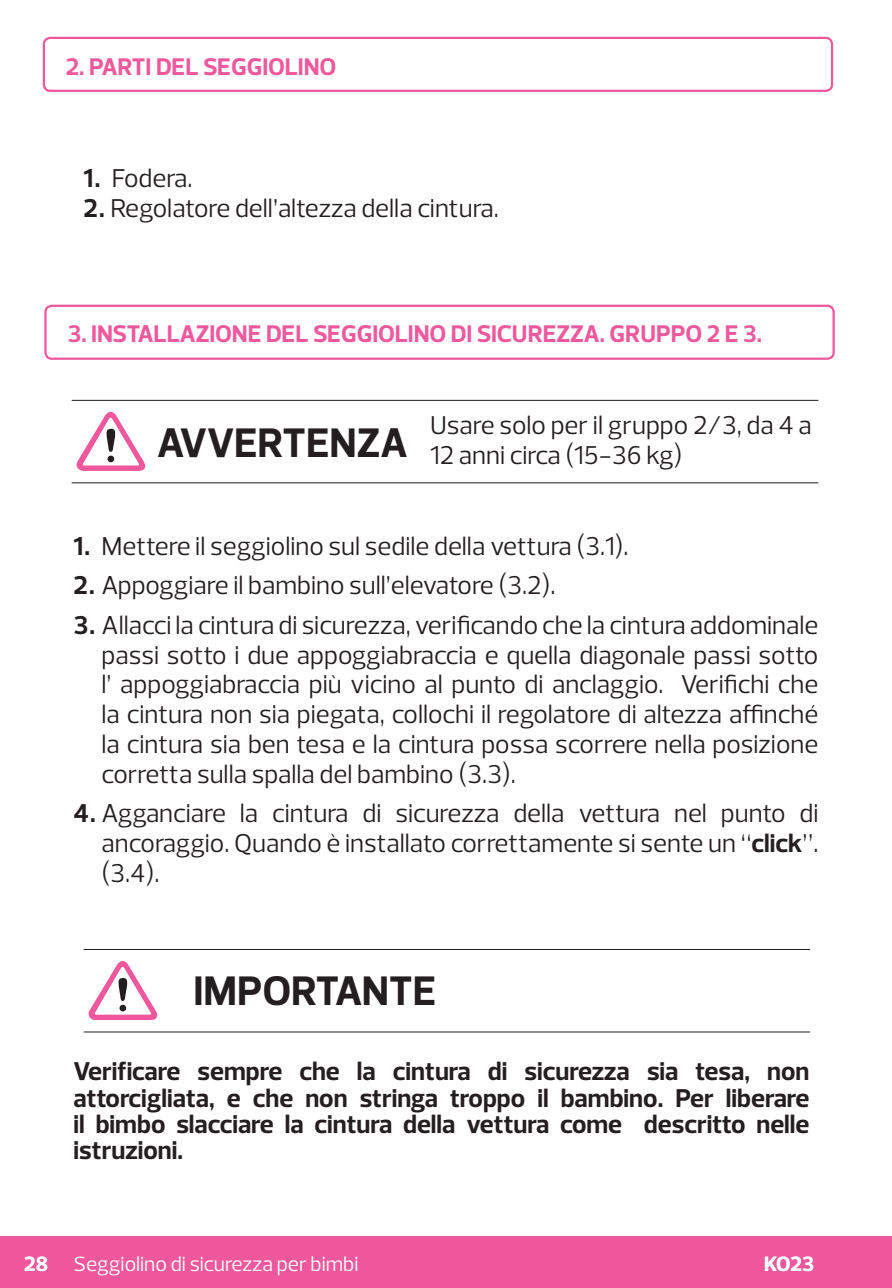
<style>
.page{position:relative;width:892px;height:1288px;background:#fff}
.page>*{position:absolute;margin:0;border:0;box-sizing:border-box;transform-origin:0 0}
.t1{font:700 42px "Prelo";color:#231f20}
.t2{font:26.25px/29.8px "Prelo";color:#231f20;text-align:justify}
.t3{font:700 26.25px/26.2px "Prelo";color:#231f20;text-align:justify}
.t4{font:700 24.5px "Prelo";color:#ef589c}
.t5{font:21px "Prelo";color:#fff}
.t6{font:700 21px "Prelo";color:#fff}
.s1{font-weight:700}
</style>
<div class="page">
<div style="left:44px;top:305px;width:790px;height:55px;border:2px solid #ef589c;border-radius:6px"></div>
<hr style="left:72px;top:482px;width:746px;height:1px;background:#231f20">
<hr style="left:72px;top:400px;width:746px;height:1px;background:#231f20">
<svg style="left:76px;top:411px;width:70px;height:60px"></svg>
<div style="left:43px;top:37px;width:789px;height:55px;border:2px solid #ef589c;border-radius:6px"></div>
<hr style="left:84px;top:1031px;width:725px;height:2px;background:#231f20">
<hr style="left:84px;top:949px;width:725px;height:1px;background:#231f20">
<svg style="left:88px;top:961px;width:70px;height:59px"></svg>
<div style="left:0;top:1236px;width:891px;height:52px;background:#ef589c"></div>
<p class="t4" style="left:66px;top:52px;width:272px">2. PARTI DEL SEGGIOLINO</p>
<p class="t2" style="left:84px;top:164px;width:110px"><span class="s1">1.</span> Fodera.</p>
<p class="t2" style="left:84px;top:194px;width:416px"><span class="s1">2.</span> Regolatore dell’altezza della cintura.</p>
<p class="t4" style="left:67px;top:319px;width:696px">3. INSTALLAZIONE DEL SEGGIOLINO DI SICUREZZA. GRUPPO 2 E 3.</p>
<p class="t1" style="left:157px;top:417px;width:252px">AVVERTENZA</p>
<p class="t2" style="left:430px;top:411px;width:383px">Usare solo per il gruppo 2/3, da 4 a</p>
<p class="t2" style="left:430px;top:441px;width:254px">12 anni circa (15-36 kg)</p>
<p class="t2" style="left:74px;top:531px;width:556px"><span class="s1">1.</span> Mettere il seggiolino sul sedile della vettura (3.1).</p>
<p class="t2" style="left:74px;top:571px;width:483px"><span class="s1">2.</span> Appoggiare il bambino sull’elevatore (3.2).</p>
<p class="t2" style="left:102px;top:610px;width:718px;text-indent:-28px"><span class="s1">3.</span> Allacci la cintura di sicurezza, verificando che la cintura addominale passi sotto i due appoggiabraccia e quella diagonale passi sotto l’ appoggiabraccia più vicino al punto di anclaggio. Verifichi che la cintura non sia piegata, collochi il regolatore di altezza affinché la cintura sia ben tesa e la cintura possa scorrere nella posizione corretta sulla spalla del bambino (3.3).</p>
<p class="t2" style="left:102px;top:799px;width:718px;text-indent:-28px"><span class="s1">4.</span> Agganciare la cintura di sicurezza della vettura nel punto di ancoraggio. Quando è installato correttamente si sente un “<span class="s1">click</span>”. (3.4).</p>
<p class="t1" style="left:193px;top:965px;width:244px">IMPORTANTE</p>
<p class="t3" style="left:74px;top:1059px;width:737px">Verificare sempre che la cintura di sicurezza sia tesa, non attorcigliata, e che non stringa troppo il bambino. Per liberare il bimbo slacciare la cintura della vettura come descritto nelle istruzioni.</p>
<p class="t6" style="left:24px;top:1251px;width:25px">28</p>
<p class="t5" style="left:74px;top:1251px;width:286px">Seggiolino di sicurezza per bimbi</p>
<p class="t6" style="left:763px;top:1251px;width:51px">KO23</p>
</div>
